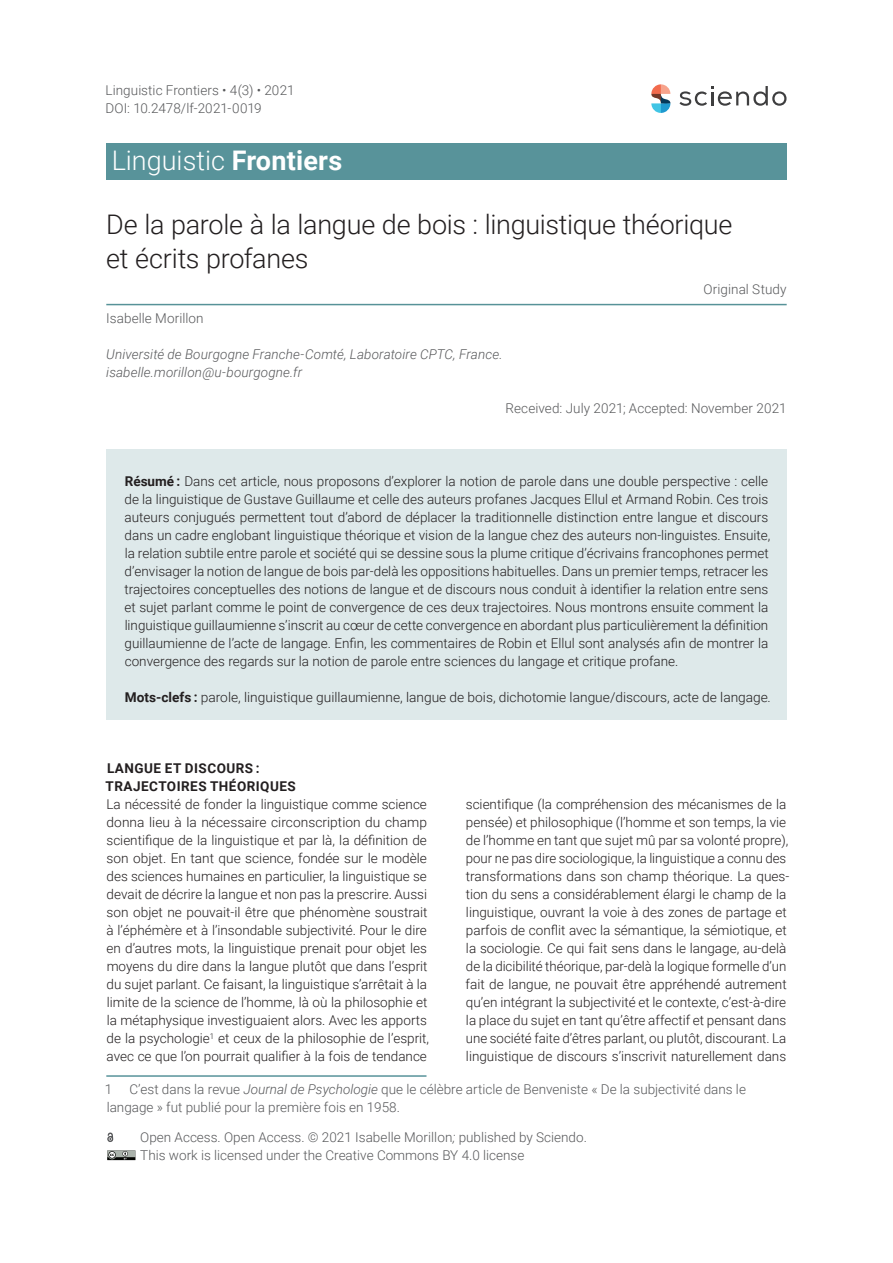
<style>
.page{position:relative;width:893px;height:1263px;background:#fff}
.page>*{position:absolute;margin:0;border:0;box-sizing:border-box;transform-origin:0 0}
.t1{font:300 27px/34.5px "Roboto";letter-spacing:-.01em;color:#231f20}
.t2{font:300 27px "Roboto";color:#fff}
.t3{font:300 13.5px/18px "Roboto";color:#231f20}
.t4{font:300 13.5px/18px "Roboto";color:#57585a}
.t5{font:italic 300 13.5px/18px "Roboto";letter-spacing:.005em;color:#57585a}
.t6{font:700 13.5px/18px "Roboto";letter-spacing:.035em;color:#231f20}
.s1{font-weight:700}
.s2{font-style:italic}
</style>
<div class="page">
<hr style="left:106px;top:1075px;width:320px;height:2px;background:#58939a">
<svg style="left:107px;top:1150px;width:29px;height:11px"></svg>
<svg style="left:107px;top:1132px;width:6px;height:10px"></svg>
<div style="left:106px;top:143px;width:681px;height:36px;background:#58939a"></div>
<hr style="left:106px;top:304px;width:681px;height:1px;background:#579298">
<div style="left:106px;top:449px;width:681px;height:270px;background:#dee9ea"></div>
<svg style="left:651px;top:84px;width:19px;height:29px"></svg>
<svg style="left:679px;top:86px;width:107px;height:20px"></svg>
<p class="t4" style="left:105px;top:80px;width:191px">Linguistic Frontiers • 4(3) • 2021<br>DOI: 10.2478/lf-2021-0019</p>
<h1 class="t2" style="left:112px;top:142px;width:232px">Linguistic <span class="s1">Frontiers</span></h1>
<h1 class="t1" style="left:106px;top:206px;width:628px">De la parole à la langue de bois : linguistique théorique et écrits profanes</h1>
<p class="t4" style="left:704px;top:280px;width:85px">Original Study</p>
<p class="t4" style="left:106px;top:309px;width:99px">Isabelle Morillon</p>
<p class="t5" style="left:106px;top:345px;width:398px">Université de Bourgogne Franche-Comté, Laboratoire CPTC, France. isabelle.morillon@u-bourgogne.fr</p>
<p class="t4" style="left:505px;top:399px;width:283px">Received: July 2021; Accepted: November 2021</p>
<p class="t3" style="left:124px;top:471px;width:648px"><span class="s1">Résumé :</span> Dans cet article, nous proposons d’explorer la notion de parole dans une double perspective : celle de la linguistique de Gustave Guillaume et celle des auteurs profanes Jacques Ellul et Armand Robin. Ces trois auteurs conjugués permettent tout d’abord de déplacer la traditionnelle distinction entre langue et discours dans un cadre englobant linguistique théorique et vision de la langue chez des auteurs non-linguistes. Ensuite, la relation subtile entre parole et société qui se dessine sous la plume critique d’écrivains francophones permet d’envisager la notion de langue de bois par-delà les oppositions habituelles. Dans un premier temps, retracer les trajectoires conceptuelles des notions de langue et de discours nous conduit à identifier la relation entre sens et sujet parlant comme le point de convergence de ces deux trajectoires. Nous montrons ensuite comment la linguistique guillaumienne s’inscrit au cœur de cette convergence en abordant plus particulièrement la définition guillaumienne de l’acte de langage. Enfin, les commentaires de Robin et Ellul sont analysés afin de montrer la convergence des regards sur la notion de parole entre sciences du langage et critique profane.</p>
<p class="t3" style="left:125px;top:687px;width:648px"><span class="s1">Mots-clefs :</span> parole, linguistique guillaumienne, langue de bois, dichotomie langue/discours, acte de langage<span class="s2">.</span></p>
<p class="t6" style="left:106px;top:759px;width:192px">LANGUE ET DISCOURS :<br>TRAJECTOIRES THÉORIQUES</p>
<p class="t3" style="left:106px;top:795px;width:324px">La nécessité de fonder la linguistique comme science donna lieu à la nécessaire circonscription du champ scientifique de la linguistique et par là, la définition de son objet. En tant que science, fondée sur le modèle des sciences humaines en particulier, la linguistique se devait de décrire la langue et non pas la prescrire. Aussi son objet ne pouvait-il être que phénomène soustrait à l’éphémère et à l’insondable subjectivité. Pour le dire en d’autres mots, la linguistique prenait pour objet les moyens du dire dans la langue plutôt que dans l’esprit du sujet parlant. Ce faisant, la linguistique s’arrêtait à la limite de la science de l’homme, là où la philosophie et la métaphysique investiguaient alors. Avec les apports de la psychologie<sup>1</sup> et ceux de la philosophie de l’esprit, avec ce que l’on pourrait qualifier à la fois de tendance</p>
<p class="t4" style="left:105px;top:1080px;width:9px">1</p>
<p class="t4" style="left:107px;top:1080px;width:641px;text-indent:23px">C’est dans la revue <span class="s2">Journal de Psychologie</span> que le célèbre article de Benveniste « De la subjectivité dans le langage » fut publié pour la première fois en 1958.</p>
<p class="t3" style="left:466px;top:795px;width:325px">scientifique (la compréhension des mécanismes de la pensée) et philosophique (l’homme et son temps, la vie de l’homme en tant que sujet mû par sa volonté propre), pour ne pas dire sociologique, la linguistique a connu des transformations dans son champ théorique. La ques&shy;tion du sens a considérablement élargi le champ de la linguistique, ouvrant la voie à des zones de partage et parfois de conflit avec la sémantique, la sémiotique, et la sociologie. Ce qui fait sens dans le langage, au-delà de la dicibilité théorique, par-delà la logique formelle d’un fait de langue, ne pouvait être appréhendé autrement qu’en intégrant la subjectivité et le contexte, c’est-à-dire la place du sujet en tant qu’être affectif et pensant dans une société faite d’êtres parlant, ou plutôt, discourant. La linguistique de discours s’inscrivit naturellement dans</p>
<p class="t4" style="left:140px;top:1128px;width:448px">Open Access. Open Access. © 2021 Isabelle Morillon<span class="s2">;</span> published by Sciendo.<br>This work is licensed under the Creative Commons BY 4.0 license</p>
</div>
